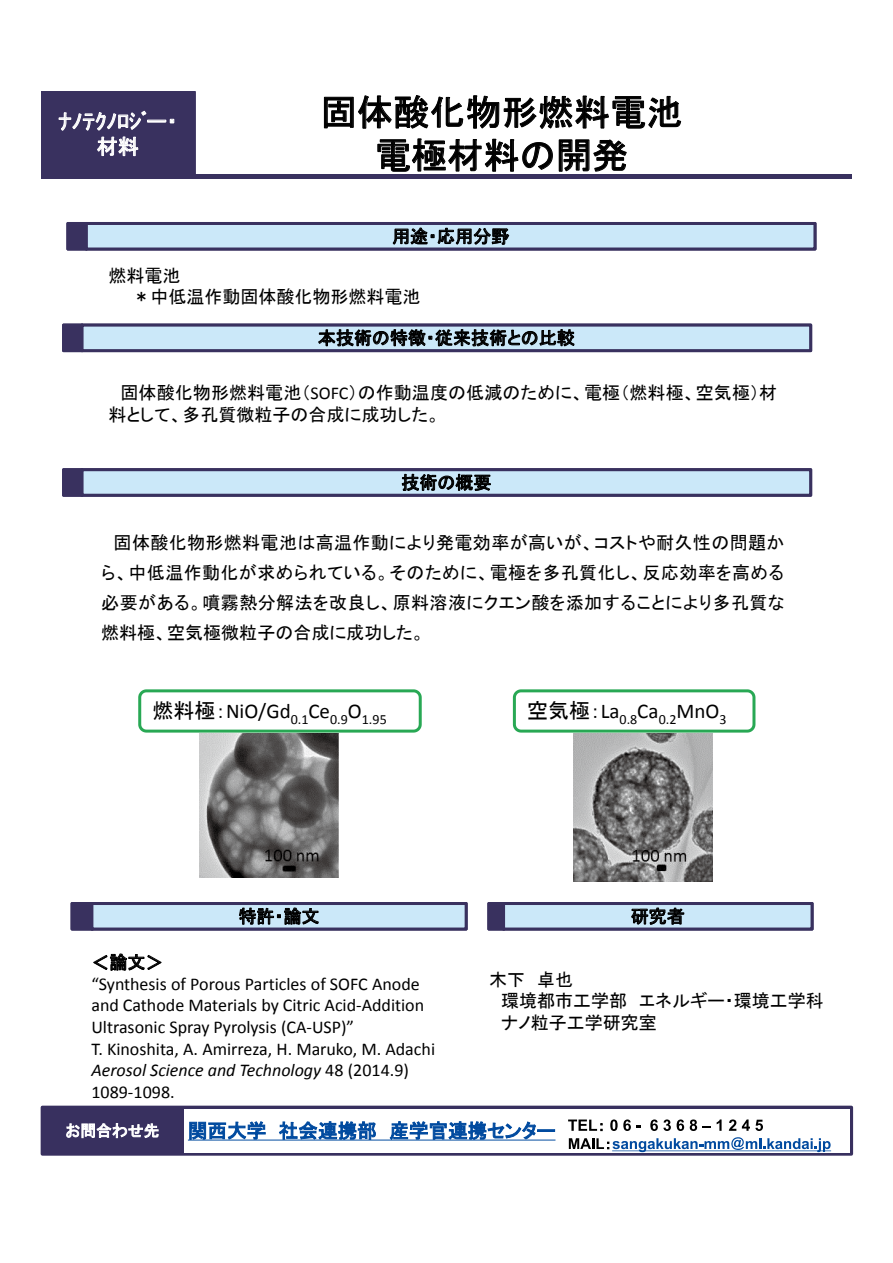
<style>
.page{position:relative;width:893px;height:1263px;background:#fff}
.page>*{position:absolute;margin:0;border:0;box-sizing:border-box;transform-origin:0 0}
.t1{font:36px/43.2px "MS P Gothic";letter-spacing:.005em;color:#000;text-align:center}
.t2{font:21px "Calibri";color:#000}
.t3{font:21px/25.2px "MS P Gothic";letter-spacing:.005em;color:#fff;text-align:center}
.t4{font:18px/21.6px "MS P Gothic";color:#000}
.t5{font:18px/21.6px "Calibri";color:#000}
.t6{font:13.95px "Calibri";color:#000}
.s1{font-family:"Calibri"}
.s2{font-family:"MS P Gothic"}
.s3{font-style:italic}
</style>
<div class="page">
<svg style="left:41px;top:91px;width:155px;height:83px"></svg>
<div style="left:41px;top:174px;width:810px;height:5px;background:#39315f"></div>
<svg style="left:324px;top:95px;width:358px;height:34px"></svg>
<svg style="left:377px;top:138px;width:176px;height:34px"></svg>
<svg style="left:559px;top:139px;width:68px;height:33px"></svg>
<svg style="left:62px;top:324px;width:750px;height:28px"></svg>
<svg style="left:66px;top:222px;width:750px;height:28px"></svg>
<svg style="left:487px;top:902px;width:326px;height:28px"></svg>
<svg style="left:71px;top:902px;width:397px;height:28px"></svg>
<svg style="left:62px;top:468px;width:750px;height:29px"></svg>
<svg style="left:93px;top:953px;width:69px;height:17px"></svg>
<svg style="left:138px;top:689px;width:284px;height:44px"></svg>
<svg style="left:513px;top:689px;width:242px;height:44px"></svg>
<img style="left:200px;top:733px;width:139px;height:144px">
<img style="left:574px;top:733px;width:138px;height:148px">
<div style="left:42px;top:1107px;width:809px;height:47px;background:#38305f"></div>
<div style="left:41px;top:1106px;width:812px;height:50px;border:3px solid #38305f"></div>
<div style="left:184px;top:1109px;width:666px;height:43px;background:#fff"></div>
<svg style="left:568px;top:1119px;width:34px;height:12px"></svg>
<svg style="left:610px;top:1119px;width:21px;height:12px"></svg>
<svg style="left:637px;top:1125px;width:4px;height:3px"></svg>
<svg style="left:650px;top:1119px;width:21px;height:12px"></svg>
<svg style="left:677px;top:1119px;width:7px;height:12px"></svg>
<svg style="left:690px;top:1119px;width:21px;height:12px"></svg>
<svg style="left:717px;top:1119px;width:5px;height:12px"></svg>
<svg style="left:729px;top:1119px;width:7px;height:12px"></svg>
<svg style="left:742px;top:1119px;width:21px;height:12px"></svg>
<svg style="left:569px;top:1137px;width:262px;height:15px"></svg>
<svg style="left:66px;top:1121px;width:489px;height:34px"></svg>
<p class="t3" style="left:58px;top:108px;width:121px">ﾅﾉﾃｸﾉﾛｼﾞー・材料</p>
<h1 class="t1" style="left:321px;top:90px;width:363px">固体酸化物形燃料電池電極材料の開発</h1>
<p class="t4" style="left:392px;top:225px;width:119px">用途・応用分野</p>
<p class="t4" style="left:132px;top:264px;width:290px;text-indent:-24px">燃料電池<br>＊中低温作動固体酸化物形燃料電池</p>
<p class="t4" style="left:318px;top:327px;width:258px">本技術の特徴・従来技術との比較</p>
<p class="t4" style="left:108px;top:382px;width:670px;text-indent:12px">固体酸化物形燃料電池（<span class="s1">SOFC</span>）の作動温度の低減のために、電極（燃料極、空気極）材料として、多孔質微粒子の合成に成功した。</p>
<p class="t4" style="left:401px;top:472px;width:92px">技術の概要</p>
<p class="t4" style="left:101px;top:527px;width:685px;line-height:30px;text-align:justify;text-indent:12px">固体酸化物形燃料電池は高温作動により発電効率が高いが、コストや耐久性の問題から、中低温作動化が求められている。そのために、電極を多孔質化し、反応効率を高める必要がある。噴霧熱分解法を改良し、原料溶液にクエン酸を添加することにより多孔質な燃料極、空気極微粒子の合成に成功した。</p>
<p class="t6" style="left:152px;top:710px;width:236px"><sup>燃料極：</sup><sup>NiO/Gd</sup>0.1<sup>Ce</sup>0.9<sup>O</sup>1.95</p>
<p class="t2" style="left:527px;top:698px;width:201px"><span class="s2">空気極：</span>La<sub>0.8</sub>Ca<sub>0.2</sub>MnO<sub>3</sub></p>
<p class="t4" style="left:238px;top:905px;width:83px">特許・論文</p>
<p class="t4" style="left:631px;top:905px;width:56px">研究者</p>
<p class="t4" style="left:91px;top:951px;width:74px">＜論文＞</p>
<p class="t5" style="left:91px;top:973px;width:345px">“Synthesis of Porous Particles of SOFC Anode and Cathode Materials by Citric Acid‐Addition Ultrasonic Spray Pyrolysis (CA‐USP)”<br>T. Kinoshita, A. Amirreza, H. Maruko, M. Adachi <span class="s3">Aerosol Science and Technology</span> 48 (2014.9)<br>1089‐1098.</p>
<p class="t4" style="left:501px;top:968px;width:324px;text-indent:-12px">木下 卓也<br>環境都市工学部 エネルギー・環境工学科ナノ粒子工学研究室</p>
</div>
